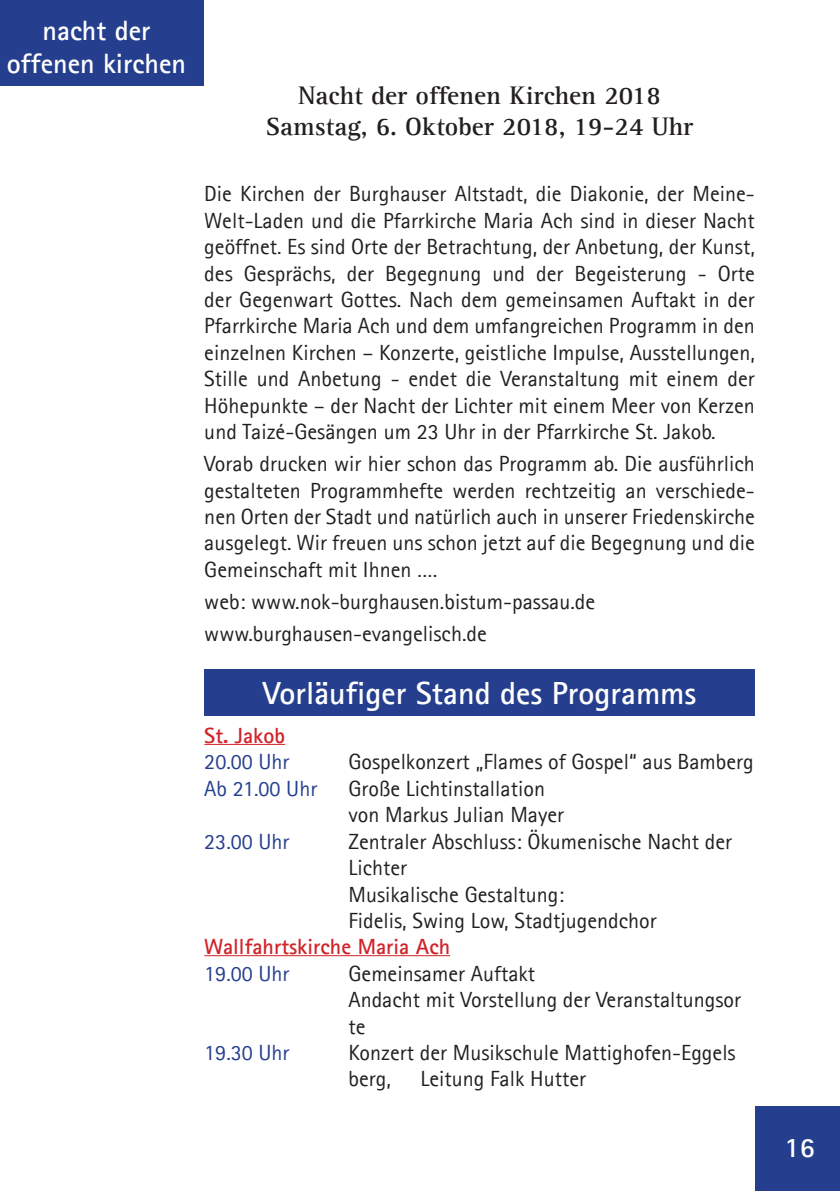
<style>
.page{position:relative;width:840px;height:1191px;background:#fff}
.page>*{position:absolute;margin:0;border:0;box-sizing:border-box;transform-origin:0 0}
.t1{font:700 32px "Agfa Rotis Sans Serif";color:#fff}
.t2{font:700 28px/33.6px "Agfa Rotis Sans Serif";color:#fff;text-align:center}
.t3{font:700 26px/31.2px "Agfa Rotis Serif";color:#231f20;text-align:center}
.t4{font:22px/26.4px "Agfa Rotis Sans Serif";color:#231f20}
.t5{font:22px "Agfa Rotis Sans Serif";color:#253f8e}
.t6{font:700 22px "Agfa Rotis Sans Serif";color:#d1232a}
</style>
<div class="page">
<div style="left:0;top:0;width:204px;height:86px;background:#253f8e"></div>
<div style="left:754px;top:1106px;width:85px;height:85px;background:#253f8e"></div>
<div style="left:204px;top:669px;width:550px;height:47px;background:#253f8e"></div>
<hr style="left:204px;top:744px;width:81px;height:1px;background:#d1232a">
<hr style="left:204px;top:955px;width:246px;height:1px;background:#d1232a">
<p class="t2" style="left:7px;top:13px;width:180px">nacht der offenen kirchen</p>
<p class="t3" style="left:266px;top:80px;width:428px">Nacht der offenen Kirchen 2018<br>Samstag, 6. Oktober 2018, 19-24 Uhr</p>
<p class="t4" style="left:204px;top:181px;width:552px;text-align:justify">Die Kirchen der Burghauser Altstadt, die Diakonie, der Meine-Welt-Laden und die Pfarrkirche Maria Ach sind in dieser Nacht geöffnet. Es sind Orte der Betrachtung, der Anbetung, der Kunst, des Gesprächs, der Begegnung und der Begeisterung - Orte der Gegenwart Gottes. Nach dem gemeinsamen Auftakt in der Pfarrkirche Maria Ach und dem umfangreichen Programm in den einzelnen Kirchen – Konzerte, geistliche Impulse, Ausstellungen, Stille und Anbetung - endet die Veranstaltung mit einem der Höhepunkte – der Nacht der Lichter mit einem Meer von Kerzen und Taizé-Gesängen um 23 Uhr in der Pfarrkirche St. Jakob.</p>
<p class="t4" style="left:204px;top:450px;width:552px;text-align:justify">Vorab drucken wir hier schon das Programm ab. Die ausführlich gestalteten Programmhefte werden rechtzeitig an verschiede&shy;nen Orten der Stadt und natürlich auch in unserer Friedenskirche ausgelegt. Wir freuen uns schon jetzt auf die Begegnung und die Gemeinschaft mit Ihnen ….</p>
<p class="t4" style="left:204px;top:585px;width:392px;line-height:32px">web: www.nok-burghausen.bistum-passau.de www.burghausen-evangelisch.de</p>
<h1 class="t1" style="left:263px;top:672px;width:435px">Vorläufiger Stand des Programms</h1>
<p class="t6" style="left:204px;top:721px;width:82px">St. Jakob</p>
<p class="t5" style="left:204px;top:749px;width:87px">20.00 Uhr</p>
<p class="t4" style="left:348px;top:748px;width:406px">Gospelkonzert „Flames of Gospel“ aus Bamberg</p>
<p class="t5" style="left:204px;top:775px;width:114px">Ab 21.00 Uhr</p>
<p class="t4" style="left:348px;top:775px;width:217px">Große Lichtinstallation von Markus Julian Mayer</p>
<p class="t5" style="left:204px;top:828px;width:87px">23.00 Uhr</p>
<p class="t4" style="left:348px;top:828px;width:385px">Zentraler Abschluss: Ökumenische Nacht der<br>Lichter<br>Musikalische Gestaltung:<br>Fidelis, Swing Low, Stadtjugendchor</p>
<p class="t6" style="left:204px;top:933px;width:247px">Wallfahrtskirche Maria Ach</p>
<p class="t5" style="left:204px;top:960px;width:87px">19.00 Uhr</p>
<p class="t4" style="left:348px;top:960px;width:394px">Gemeinsamer Auftakt<br>Andacht mit Vorstellung der Veranstaltungsor te</p>
<p class="t5" style="left:204px;top:1039px;width:87px">19.30 Uhr</p>
<p class="t4" style="left:348px;top:1039px;width:388px">Konzert der Musikschule Mattighofen-Eggels berg,</p>
<p class="t4" style="left:420px;top:1065px;width:167px">Leitung Falk Hutter</p>
<p class="t2" style="left:784px;top:1130px;width:32px">16</p>
</div>
